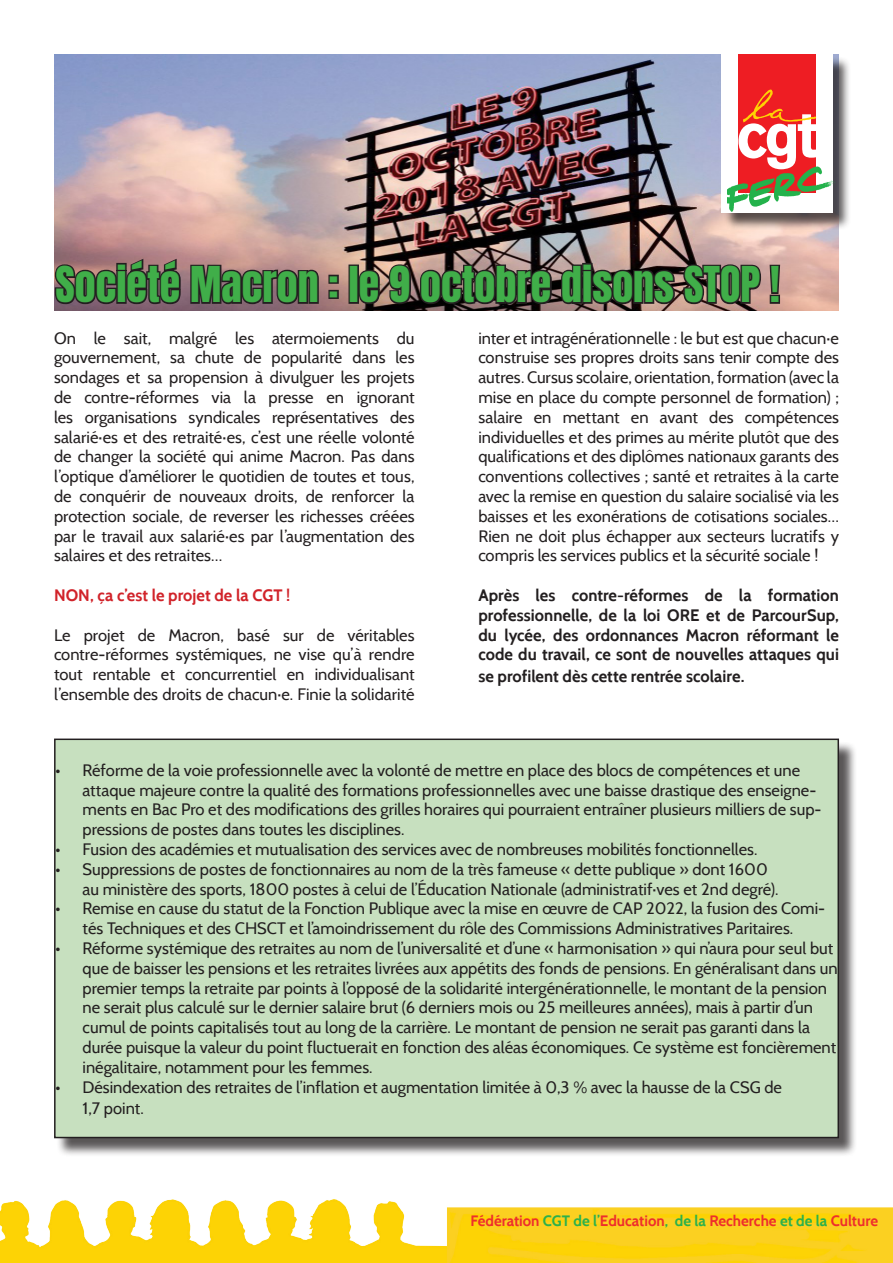
<style>
.page{position:relative;width:893px;height:1263px;background:#fff}
.page>*{position:absolute;margin:0;border:0;box-sizing:border-box;transform-origin:0 0}
.t1{font:42px "Anton";color:#40ae49}
.t2{font:16.5px/19.8px "Cabin";color:#231f20}
.t3{font:700 16.5px/19.8px "Cabin";color:#231f20;text-align:justify}
.t4{font:700 16.5px "Cabin";color:#d1232a}
.t5{font:700 15px "Cabin";color:#ee2e2c}
.s1{color:#2bb14b}
</style>
<div class="page">
<img style="left:54px;top:54px;width:785px;height:256px">
<img style="left:0;top:1199px;width:893px;height:64px">
<div style="left:723px;top:56px;width:128px;height:175px;background:#231f20;opacity:.75"></div>
<div style="left:721px;top:54px;width:112px;height:158px;background:#fff"></div>
<div style="left:739px;top:54px;width:77px;height:139px;background:#ee1d23"></div>
<svg style="left:727px;top:90px;width:108px;height:122px"></svg>
<svg style="left:54px;top:256px;width:129px;height:50px;background:#674f54"></svg>
<svg style="left:189px;top:239px;width:131px;height:71px;background:#8a6b6c"></svg>
<svg style="left:327px;top:273px;width:13px;height:27px"></svg>
<div style="left:348px;top:265px;width:11px;height:39px;border:3px solid #231f20"></div>
<svg style="left:357px;top:261px;width:425px;height:45px;background:#5e4c49"></svg>
<div style="left:56px;top:741px;width:802px;height:416px;background:#231f20;opacity:.75"></div>
<div style="left:55px;top:739px;width:783px;height:398px;background:#c7e0bf"></div>
<div style="left:54px;top:738px;width:785px;height:400px;border:2px solid #231f20"></div>
<p class="t1" style="left:56px;top:263px;width:726px">Société Macron : le 9 octobre disons STOP !</p>
<p class="t2" style="left:54px;top:328px;width:362px;text-align:justify">On le sait, malgré les atermoiements du gouvernement, sa chute de popularité dans les sondages et sa propension à divulguer les projets de contre-réformes via la presse en ignorant les organisations syndicales représentatives des salarié·es et des retraité·es, c’est une réelle volonté de changer la société qui anime Macron. Pas dans l’optique d’améliorer le quotidien de toutes et tous, de conquérir de nouveaux droits, de renforcer la protection sociale, de reverser les richesses créées par le travail aux salarié·es par l’augmentation des salaires et des retraites…</p>
<p class="t4" style="left:54px;top:585px;width:238px">NON, ça c’est le projet de la CGT !</p>
<p class="t2" style="left:54px;top:625px;width:362px;text-align:justify">Le projet de Macron, basé sur de véritables contre-réformes systémiques, ne vise qu’à rendre tout rentable et concurrentiel en individualisant l’ensemble des droits de chacun·e. Finie la solidarité</p>
<p class="t2" style="left:478px;top:328px;width:362px;text-align:justify">inter et intragénérationnelle : le but est que chacun·e construise ses propres droits sans tenir compte des autres. Cursus scolaire, orientation, formation (avec la mise en place du compte personnel de formation) ; salaire en mettant en avant des compétences individuelles et des primes au mérite plutôt que des qualifications et des diplômes nationaux garants des conventions collectives ; santé et retraites à la carte avec la remise en question du salaire socialisé via les baisses et les exonérations de cotisations sociales… Rien ne doit plus échapper aux secteurs lucratifs y compris les services publics et la sécurité sociale !</p>
<p class="t3" style="left:478px;top:585px;width:362px">Après les contre-réformes de la formation professionnelle, de la loi ORE et de ParcourSup, du lycée, des ordonnances Macron réformant le code du travail, ce sont de nouvelles attaques qui</p>
<p class="t3" style="left:478px;top:666px;width:268px">se profilent dès cette rentrée scolaire.</p>
<p class="t2" style="left:83px;top:760px;width:740px;text-indent:-27px">• Réforme de la voie professionnelle avec la volonté de mettre en place des blocs de compétences et une attaque majeure contre la qualité des formations professionnelles avec une baisse drastique des enseigne&shy;ments en Bac Pro et des modifications des grilles horaires qui pourraient entraîner plusieurs milliers de sup&shy;pressions de postes dans toutes les disciplines.</p>
<p class="t2" style="left:56px;top:839px;width:703px">• Fusion des académies et mutualisation des services avec de nombreuses mobilités fonctionnelles.</p>
<p class="t2" style="left:83px;top:859px;width:697px;text-indent:-27px">• Suppressions de postes de fonctionnaires au nom de la très fameuse « dette publique » dont 1600 au ministère des sports, 1800 postes à celui de l’Éducation Nationale (administratif·ves et 2nd degré).</p>
<p class="t2" style="left:56px;top:898px;width:771px;text-align:center">• Remise en cause du statut de la Fonction Publique avec la mise en œuvre de CAP 2022, la fusion des Comi&shy;tés Techniques et des CHSCT et l’amoindrissement du rôle des Commissions Administratives Paritaires.</p>
<p class="t2" style="left:83px;top:938px;width:757px;text-indent:-27px">• Réforme systémique des retraites au nom de l’universalité et d’une « harmonisation » qui n’aura pour seul but que de baisser les pensions et les retraites livrées aux appétits des fonds de pensions. En généralisant dans un premier temps la retraite par points à l’opposé de la solidarité intergénérationnelle, le montant de la pension ne serait plus calculé sur le dernier salaire brut (6 derniers mois ou 25 meilleures années), mais à partir d’un cumul de points capitalisés tout au long de la carrière. Le montant de pension ne serait pas garanti dans la durée puisque la valeur du point fluctuerait en fonction des aléas économiques. Ce système est foncièrement inégalitaire, notamment pour les femmes.</p>
<p class="t2" style="left:83px;top:1076px;width:701px;line-height:21.6px;text-indent:-27px">• Désindexation des retraites de l’inflation et augmentation limitée à 0,3 % avec la hausse de la CSG de<br>1,7 point.</p>
<p class="t5" style="left:470px;top:1211px;width:409px">Fédération <span class="s1">CGT de l’</span>Education<span class="s1">, de la</span> Recherche <span class="s1">et de la</span> Culture</p>
</div>
